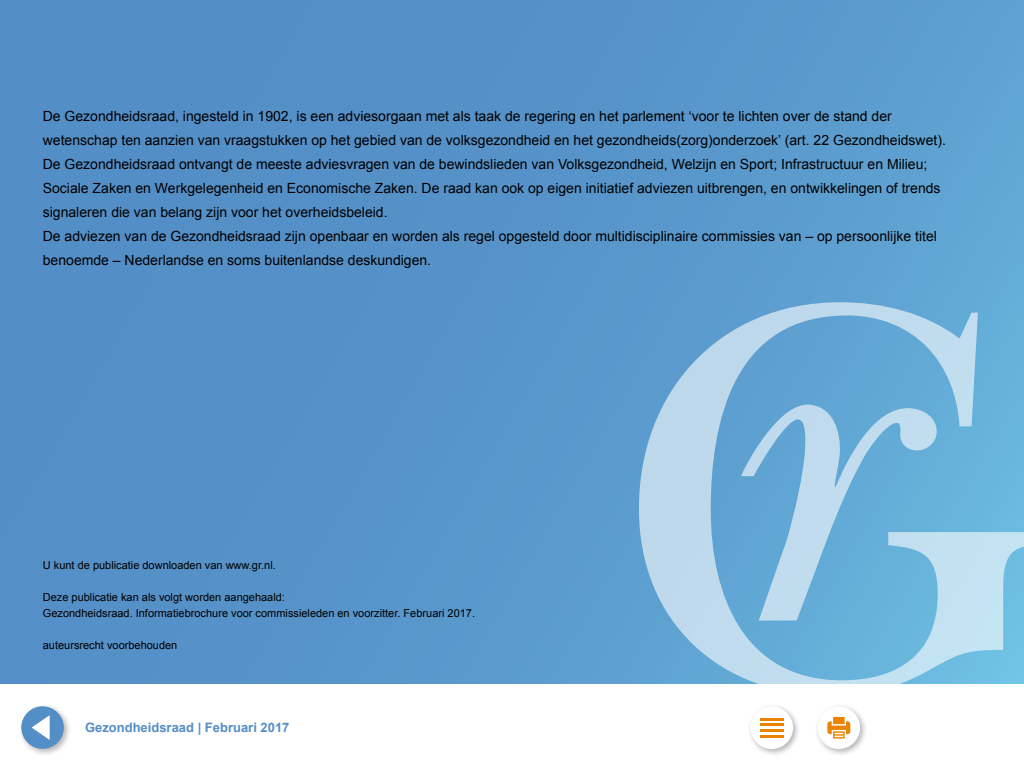
<style>
.page{position:relative;width:1024px;height:768px;background:#fff}
.page>*{position:absolute;margin:0;border:0;box-sizing:border-box;transform-origin:0 0}
.t1{font:14px/24px "Arial";color:#000}
.t2{font:700 13px "Arial";color:#548ec6}
.t3{font:11px/16px "Arial";color:#000}
</style>
<div class="page">
<div style="left:0;top:0;width:1024px;height:683px;background:linear-gradient(to right,#528bc4,#5ea2d1)"></div>
<svg style="left:639px;top:302px;width:385px;height:381px"></svg>
<svg style="left:741px;top:404px;width:196px;height:217px;fill:#65aed9"></svg>
<div style="left:814px;top:703px;width:53px;height:53px;background:#000;opacity:.3"></div>
<div style="left:818px;top:707px;width:42px;height:42px;background:#fff;border-radius:50%"></div>
<svg style="left:827px;top:717px;width:23px;height:22px"></svg>
<div style="left:747px;top:703px;width:53px;height:53px;background:#000;opacity:.3"></div>
<div style="left:751px;top:707px;width:42px;height:42px;background:#fff;border-radius:50%"></div>
<hr style="left:760px;top:718px;width:24px;height:2px;background:#e98300">
<hr style="left:760px;top:724px;width:24px;height:2px;background:#e98300">
<hr style="left:760px;top:730px;width:24px;height:2px;background:#e98300">
<hr style="left:760px;top:735px;width:24px;height:2px;background:#e98300">
<div style="left:18px;top:703px;width:53px;height:53px;background:#000;opacity:.3"></div>
<div style="left:21px;top:706px;width:43px;height:43px;background:#548ec6;border-radius:50%"></div>
<svg style="left:32px;top:715px;width:18px;height:25px"></svg>
<p class="t1" style="left:43px;top:104px;width:905px">De Gezondheidsraad, ingesteld in 1902, is een adviesorgaan met als taak de regering en het parlement ‘voor te lichten over de stand der wetenschap ten aanzien van vraagstukken op het gebied van de volksgezondheid en het gezondheids(zorg)onderzoek’ (art. 22 Gezondheidswet).<br>De Gezondheidsraad ontvangt de meeste adviesvragen van de bewindslieden van Volksgezondheid, Welzijn en Sport; Infrastructuur en Milieu; Sociale Zaken en Werkgelegenheid en Economische Zaken. De raad kan ook op eigen initiatief adviezen uitbrengen, en ontwikkelingen of trends signaleren die van belang zijn voor het overheidsbeleid.<br>De adviezen van de Gezondheidsraad zijn openbaar en worden als regel opgesteld door multidisciplinaire commissies van – op persoonlijke titel benoemde – Nederlandse en soms buitenlandse deskundigen.</p>
<p class="t3" style="left:43px;top:557px;width:234px">U kunt de publicatie downloaden van www.gr.nl.</p>
<p class="t3" style="left:43px;top:589px;width:434px">Deze publicatie kan als volgt worden aangehaald:<br>Gezondheidsraad. Informatiebrochure voor commissieleden en voorzitter. Februari 2017.</p>
<p class="t3" style="left:43px;top:637px;width:136px">auteursrecht voorbehouden</p>
<p class="t2" style="left:85px;top:719px;width:206px">Gezondheidsraad | Februari 2017</p>
</div>
